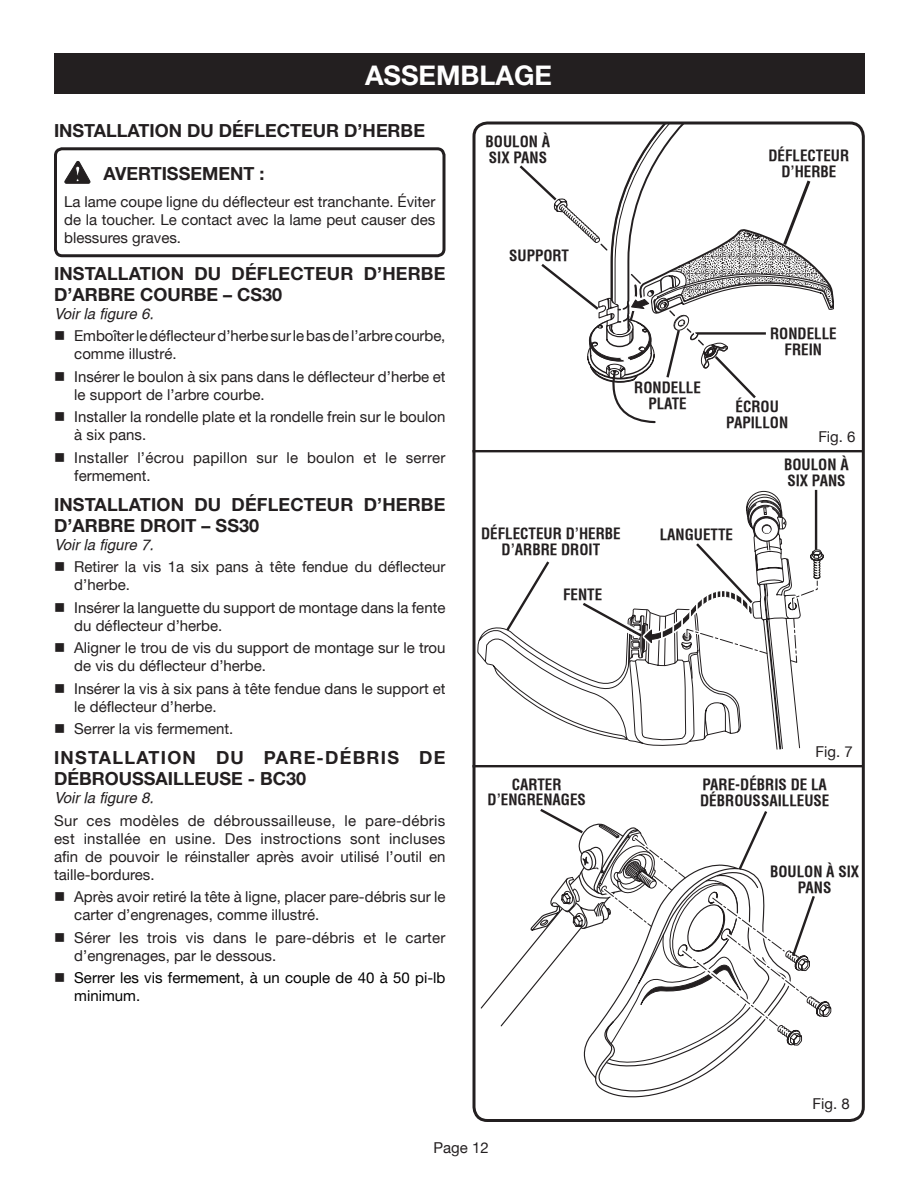
<style>
.page{position:relative;width:918px;height:1188px;background:#fff}
.page>*{position:absolute;margin:0;border:0;box-sizing:border-box;transform-origin:0 0}
.t1{font:700 27px "Helvetica Neue";color:#fff}
.t2{font:700 18px/21px "Helvetica Neue";color:#231f20}
.t3{font:15px/18px "Helvetica Neue";color:#231f20}
.t4{font:700 condensed 15px/15.8px "Helvetica";color:#231f20;text-align:center}
.t5{font:15px/18px "Helvetica Neue";color:#000}
.t6{font:italic 15px "Helvetica";color:#231f20}
.s1{color:#231f20}
</style>
<div class="page">
<div style="left:54px;top:53px;width:810px;height:41px;background:#231f20"></div>
<svg style="left:472px;top:121px;width:393px;height:999px"></svg>
<hr style="left:815px;top:490px;width:2px;height:60px;background:#231f20">
<svg style="left:480px;top:807px;width:355px;height:265px"></svg>
<svg style="left:477px;top:491px;width:347px;height:259px"></svg>
<svg style="left:54px;top:147px;width:392px;height:109px"></svg>
<hr style="left:472px;top:450px;width:392px;height:2px;background:#231f20">
<hr style="left:472px;top:765px;width:392px;height:2px;background:#231f20">
<h1 class="t1" style="left:365px;top:59px;width:189px">ASSEMBLAGE</h1>
<p class="t2" style="left:54px;top:120px;width:372px">INSTALLATION DU DÉFLECTEUR D’HERBE</p>
<p class="t2" style="left:104px;top:163px;width:162px">AVERTISSEMENT :</p>
<p class="t3" style="left:64px;top:193px;width:373px;text-align:justify">La lame coupe ligne du déflecteur est tranchante. Éviter de la toucher. Le contact avec la lame peut causer des blessures graves.</p>
<p class="t2" style="left:54px;top:262px;width:393px">INSTALLATION DU DÉFLECTEUR D’HERBE<br>D’ARBRE COURBE – CS30</p>
<p class="t6" style="left:54px;top:305px;width:101px">Voir la figure 6.</p>
<p class="t3" style="left:74px;top:326px;width:373px;text-indent:-20px">■ Emboîter le déflecteur d’herbe sur le bas de l’arbre courbe, comme illustré.</p>
<p class="t3" style="left:74px;top:367px;width:373px;text-indent:-20px">■ Insérer le boulon à six pans dans le déflecteur d’herbe et le support de l’arbre courbe.</p>
<p class="t3" style="left:74px;top:407px;width:373px;text-indent:-20px">■ Installer la rondelle plate et la rondelle frein sur le boulon à six pans.</p>
<p class="t3" style="left:74px;top:448px;width:373px;text-indent:-20px">■ Installer l’écrou papillon sur le boulon et le serrer fermement.</p>
<p class="t2" style="left:54px;top:493px;width:393px">INSTALLATION DU DÉFLECTEUR D’HERBE<br>D’ARBRE DROIT – SS30</p>
<p class="t6" style="left:54px;top:536px;width:101px">Voir la figure 7.</p>
<p class="t3" style="left:74px;top:557px;width:373px;text-indent:-20px">■ Retirer la vis 1a six pans à tête fendue du déflecteur d’herbe.</p>
<p class="t3" style="left:74px;top:598px;width:373px;text-indent:-20px">■ Insérer la languette du support de montage dans la fente du déflecteur d’herbe.</p>
<p class="t3" style="left:74px;top:638px;width:373px;text-indent:-20px">■ Aligner le trou de vis du support de montage sur le trou de vis du déflecteur d’herbe.</p>
<p class="t3" style="left:74px;top:679px;width:373px;text-indent:-20px">■ Insérer la vis à six pans à tête fendue dans le support et le déflecteur d’herbe.</p>
<p class="t3" style="left:54px;top:719px;width:181px">■ Serrer la vis fermement.</p>
<p class="t2" style="left:54px;top:747px;width:393px">INSTALLATION DU PARE-DÉBRIS DE<br>DÉBROUSSAILLEUSE - BC30</p>
<p class="t6" style="left:54px;top:789px;width:101px">Voir la figure 8.</p>
<p class="t3" style="left:54px;top:811px;width:393px;text-align:justify">Sur ces modèles de débroussailleuse, le pare-débris est installée en usine. Des instroctions sont incluses afin de pouvoir le réinstaller après avoir utilisé l’outil en taille-bordures.</p>
<p class="t3" style="left:74px;top:887px;width:373px;text-indent:-20px">■ Après avoir retiré la tête à ligne, placer pare-débris sur le carter d’engrenages, comme illustré.</p>
<p class="t3" style="left:74px;top:928px;width:373px;text-indent:-20px">■ Sérer les trois vis dans le pare-débris et le carter d’engrenages, par le dessous.</p>
<p class="t5" style="left:74px;top:968px;width:373px;text-indent:-20px"><span class="s1">■</span> Serrer les vis fermement, à un couple de 40 à 50 pi-lb minimum.</p>
<p class="t4" style="left:486px;top:133px;width:66px;text-align:left">BOULON À<br>SIX PANS</p>
<p class="t4" style="left:509px;top:248px;width:61px">SUPPORT</p>
<p class="t4" style="left:768px;top:148px;width:82px">DÉFLECTEUR<br>D’HERBE</p>
<p class="t4" style="left:634px;top:380px;width:68px">RONDELLE<br>PLATE</p>
<p class="t4" style="left:770px;top:326px;width:68px">RONDELLE<br>FREIN</p>
<p class="t4" style="left:726px;top:399px;width:63px">ÉCROU<br>PAPILLON</p>
<p class="t3" style="left:818px;top:427px;width:39px">Fig. 6</p>
<p class="t4" style="left:784px;top:457px;width:66px;text-align:left">BOULON À<br>SIX PANS</p>
<p class="t4" style="left:481px;top:526px;width:141px">DÉFLECTEUR D’HERBE<br>D’ARBRE DROIT</p>
<p class="t4" style="left:660px;top:527px;width:75px">LANGUETTE</p>
<p class="t4" style="left:563px;top:586px;width:41px">FENTE</p>
<p class="t3" style="left:815px;top:743px;width:39px">Fig. 7</p>
<p class="t4" style="left:488px;top:776px;width:100px">CARTER<br>D’ENGRENAGES</p>
<p class="t4" style="left:700px;top:777px;width:131px;text-align:left">PARE-DÉBRIS DE LA<br>DÉBROUSSAILLEUSE</p>
<p class="t4" style="left:770px;top:864px;width:91px">BOULON À SIX<br>PANS</p>
<p class="t3" style="left:813px;top:1095px;width:39px">Fig. 8</p>
<p class="t3" style="left:434px;top:1139px;width:57px">Page 12</p>
</div>
